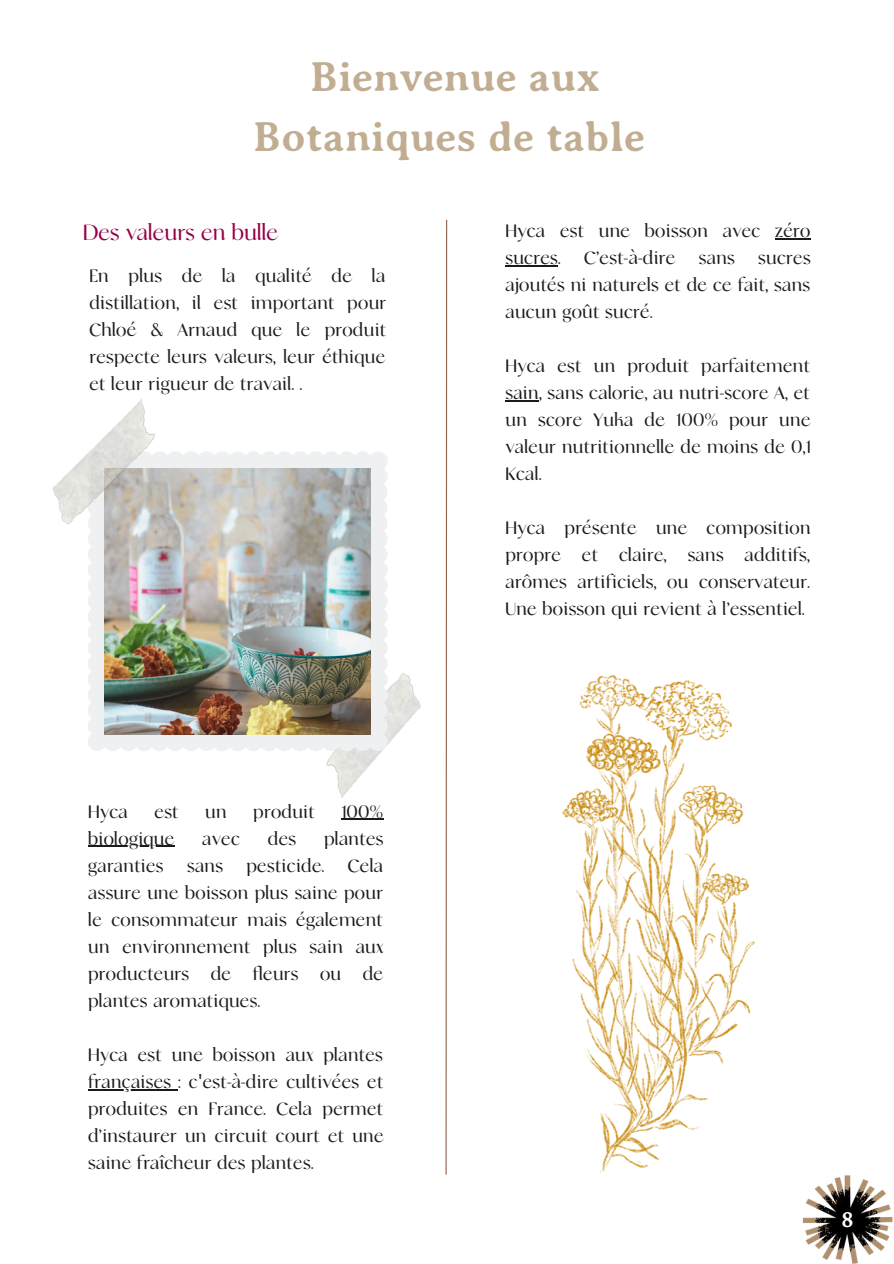
<style>
.page{position:relative;width:894px;height:1264px;background:#fff}
.page>*{position:absolute;margin:0;border:0;box-sizing:border-box;transform-origin:0 0}
.t1{font:700 42.9px/59.7px "Averia Serif";color:#c1ae92;text-align:center}
.t2{font:23.85px "Analogue";color:#960048}
.t3{font:700 22.2px "Averia Serif";color:#fff}
.t4{font:19.5px/27px "Analogue";letter-spacing:.015em;color:#1b1b1b;text-align:justify}
.s1{font-family:"Noto Sans"}
</style>
<div class="page">
<svg style="left:445px;top:219px;width:2px;height:956px;background:#c0a99c"></svg>
<img style="left:802px;top:1175px;width:91px;height:88px">
<hr style="left:341px;top:818px;width:42px;height:2px;background:#1b1b1b">
<hr style="left:88px;top:845px;width:86px;height:2px;background:#1b1b1b">
<hr style="left:88px;top:1089px;width:90px;height:1px;background:#1b1b1b">
<img style="left:326px;top:673px;width:95px;height:125px">
<svg style="left:88px;top:451px;width:299px;height:300px;fill:#eff0f2"></svg>
<img style="left:105px;top:468px;width:265px;height:266px">
<img style="left:52px;top:399px;width:125px;height:130px">
<img style="left:562px;top:675px;width:192px;height:498px">
<hr style="left:775px;top:238px;width:35px;height:1px;background:#1b1b1b">
<hr style="left:505px;top:265px;width:53px;height:1px;background:#1b1b1b">
<hr style="left:505px;top:400px;width:34px;height:1px;background:#1b1b1b">
<h1 class="t1" style="left:253px;top:47px;width:394px">Bienvenue aux<br>Botaniques de table</h1>
<p class="t2" style="left:83px;top:221px;width:196px">Des valeurs en bulle</p>
<p class="t4" style="left:89px;top:262px;width:298px">En plus de la qualité de la distillation, il est important pour Chloé &amp; Arnaud que le produit respecte leurs valeurs, leur éthique et leur rigueur de travail. .</p>
<p class="t4" style="left:505px;top:218px;width:306px">Hyca est une boisson avec zéro sucres. C’est-à-dire sans sucres ajoutés ni naturels et de ce fait, sans aucun goût sucré.</p>
<p class="t4" style="left:505px;top:353px;width:306px">Hyca est un produit parfaitement sain, sans calorie, au nutri-score A, et un score Yuka de 100% pour une valeur nutritionnelle de moins de 0,1<br>Kcal.</p>
<p class="t4" style="left:505px;top:515px;width:306px">Hyca présente une composition propre et claire, sans additifs, arômes artificiels, ou conservateur.<br>Une boisson qui revient à l’essentiel.</p>
<p class="t4" style="left:88px;top:798px;width:41px">Hyca</p>
<p class="t4" style="left:154px;top:798px;width:26px">est</p>
<p class="t4" style="left:205px;top:798px;width:23px">un</p>
<p class="t4" style="left:253px;top:798px;width:63px">produit</p>
<p class="t4" style="left:341px;top:798px;width:43px">100%</p>
<p class="t4" style="left:88px;top:825px;width:88px">biologique</p>
<p class="t4" style="left:202px;top:825px;width:39px">avec</p>
<p class="t4" style="left:268px;top:825px;width:30px">des</p>
<p class="t4" style="left:88px;top:825px;width:297px;text-indent:236px">plantes garanties sans pesticide. Cela assure une boisson plus saine pour le consommateur mais également un environnement plus sain aux producteurs de fleurs ou de plantes aromatiques.</p>
<p class="t4" style="left:88px;top:1041px;width:297px">Hyca est une boisson aux plantes françaises : c<span class="s1">'</span>est-à-dire cultivées et produites en France. Cela permet d’instaurer un circuit court et une saine fraîcheur des plantes.</p>
<p class="t3" style="left:841px;top:1207px;width:14px">8</p>
</div>
